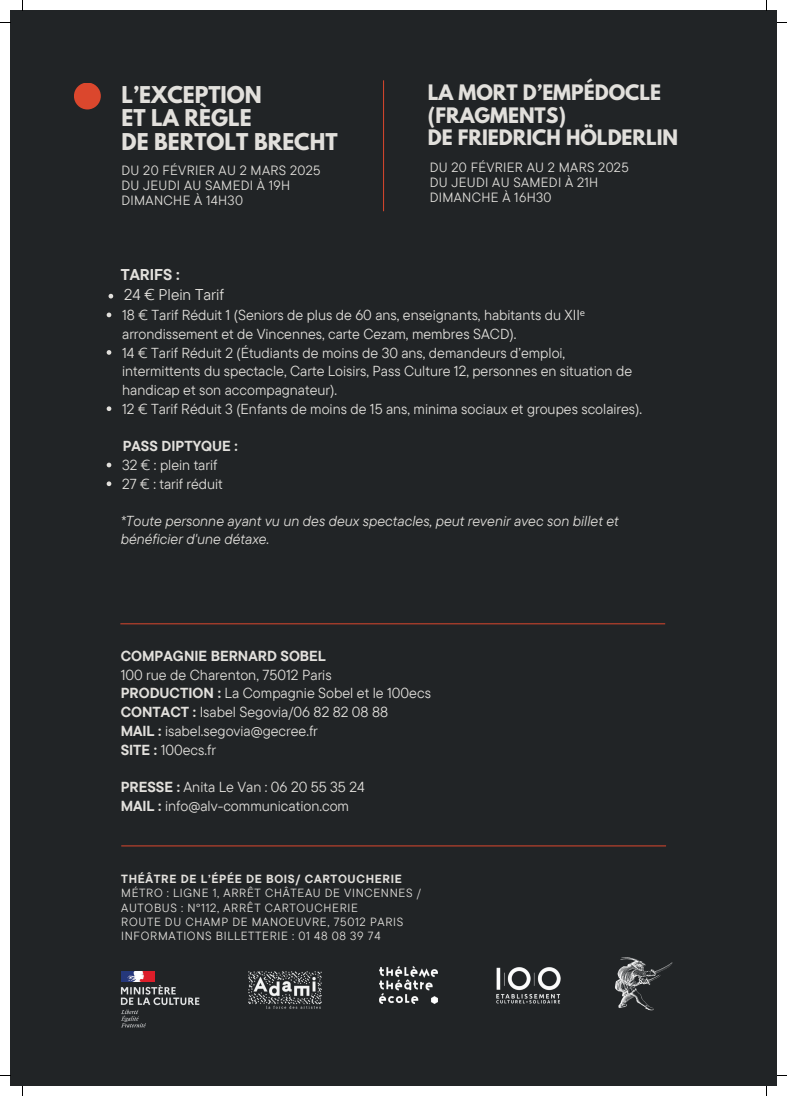
<style>
.page{position:relative;width:787px;height:1096px;background:#fff}
.page>*{position:absolute;margin:0;border:0;box-sizing:border-box;transform-origin:0 0}
.t1{font:700 20.5px/23.5px "League Spartan";color:#e2e0dc}
.t2{font:700 18.88px/22.5px "League Spartan";color:#e2e0dc}
.t3{font:15.62px "TT Commons Pro";color:#e2e0dc}
.t4{font:700 15.62px "TT Commons Pro";color:#e2e0dc}
.t5{font:14.5px/18.8px "TT Commons Pro";color:#e2e0dc}
.t6{font:italic 14.5px/18.8px "TT Commons Pro";color:#e2e0dc}
.t7{font:700 14.5px "TT Commons Pro";color:#e2e0dc}
.t8{font:13.38px/15px "TT Commons Pro";letter-spacing:.025em;color:#e2e0dc}
.t9{font:11.88px/14.1px "TT Commons Pro";letter-spacing:.055em;color:#e2e0dc}
.t10{font:700 11.88px "TT Commons Pro";letter-spacing:.055em;color:#e2e0dc}
.s1{font-family:"Noto Sans"}
.s2{font-weight:700}
</style>
<div class="page">
<div style="left:10px;top:10px;width:767px;height:1076px;background:#212426"></div>
<hr style="left:121px;top:845px;width:545px;height:1px;background:#db472d">
<hr style="left:383px;top:80px;width:1px;height:131px;background:#db472d">
<div style="left:74px;top:83px;width:27px;height:26px;background:#db472d;border-radius:50%"></div>
<img style="left:615px;top:957px;width:58px;height:54px">
<img style="left:496px;top:967px;width:65px;height:37px">
<img style="left:380px;top:966px;width:58px;height:37px">
<img style="left:120px;top:985px;width:80px;height:43px">
<img style="left:121px;top:971px;width:33px;height:10px">
<img style="left:248px;top:971px;width:74px;height:38px">
<svg style="left:109px;top:294px;width:4px;height:4px"></svg>
<svg style="left:107px;top:312px;width:4px;height:5px"></svg>
<svg style="left:107px;top:350px;width:4px;height:5px"></svg>
<svg style="left:107px;top:406px;width:4px;height:5px"></svg>
<svg style="left:107px;top:462px;width:4px;height:5px"></svg>
<svg style="left:107px;top:481px;width:4px;height:5px"></svg>
<hr style="left:120px;top:623px;width:545px;height:1px;background:#db472d">
<h1 class="t1" style="left:122px;top:82px;width:218px">L’EXCEPTION<br>ET LA RÈGLE<br>DE BERTOLT BRECHT</h1>
<p class="t8" style="left:122px;top:163px;width:200px">DU 20 FÉVRIER AU 2 MARS 2025<br>DU JEUDI AU SAMEDI À 19H<br>DIMANCHE À 14H30</p>
<h2 class="t2" style="left:428px;top:81px;width:252px">LA MORT D’EMPÉDOCLE (FRAGMENTS)<br>DE FRIEDRICH HÖLDERLIN</h2>
<p class="t8" style="left:430px;top:160px;width:200px">DU 20 FÉVRIER AU 2 MARS 2025<br>DU JEUDI AU SAMEDI À 21H<br>DIMANCHE À 16H30</p>
<p class="t4" style="left:121px;top:262px;width:61px">TARIFS :</p>
<p class="t3" style="left:124px;top:284px;width:101px">24 € Plein Tarif</p>
<p class="t5" style="left:122px;top:305px;width:521px">18 € Tarif Réduit 1 (Seniors de plus de 60 ans, enseignants, habitants du XII<span class="s1">ᵉ </span>arrondissement et de Vincennes, carte Cezam, membres SACD).<br>14 € Tarif Réduit 2 (Étudiants de moins de 30 ans, demandeurs d’emploi, intermittents du spectacle, Carte Loisirs, Pass Culture 12, personnes en situation de handicap et son accompagnateur).<br>12 € Tarif Réduit 3 (Enfants de moins de 15 ans, minima sociaux et groupes scolaires).</p>
<p class="t7" style="left:123px;top:435px;width:116px">PASS DIPTYQUE :</p>
<p class="t5" style="left:122px;top:455px;width:102px">32 € : plein tarif<br>27 € : tarif réduit</p>
<p class="t6" style="left:121px;top:511px;width:500px">*Toute personne ayant vu un des deux spectacles, peut revenir avec son billet et bénéficier d'une détaxe.</p>
<p class="t7" style="left:121px;top:644px;width:207px">COMPAGNIE BERNARD SOBEL</p>
<p class="t5" style="left:121px;top:665px;width:312px">100 rue de Charenton, 75012 Paris<br><span class="s2">PRODUCTION :</span> La Compagnie Sobel et le 100ecs <span class="s2">CONTACT :</span> Isabel Segovia/06 82 82 08 88<br><span class="s2">MAIL :</span> isabel.segovia@gecree.fr<br><span class="s2">SITE :</span> 100ecs.fr</p>
<p class="t5" style="left:121px;top:777px;width:246px"><span class="s2">PRESSE :</span> Anita Le Van : 06 20 55 35 24<br><span class="s2">MAIL :</span> info@alv-communication.com</p>
<p class="t10" style="left:121px;top:870px;width:282px">THÉÂTRE DE L’ÉPÉE DE BOIS/ CARTOUCHERIE</p>
<p class="t9" style="left:121px;top:886px;width:301px">MÉTRO : LIGNE 1, ARRÊT CHÂTEAU DE VINCENNES / AUTOBUS : N°112, ARRÊT CARTOUCHERIE<br>ROUTE DU CHAMP DE MANOEUVRE, 75012 PARIS INFORMATIONS BILLETTERIE : 01 48 08 39 74</p>
</div>
